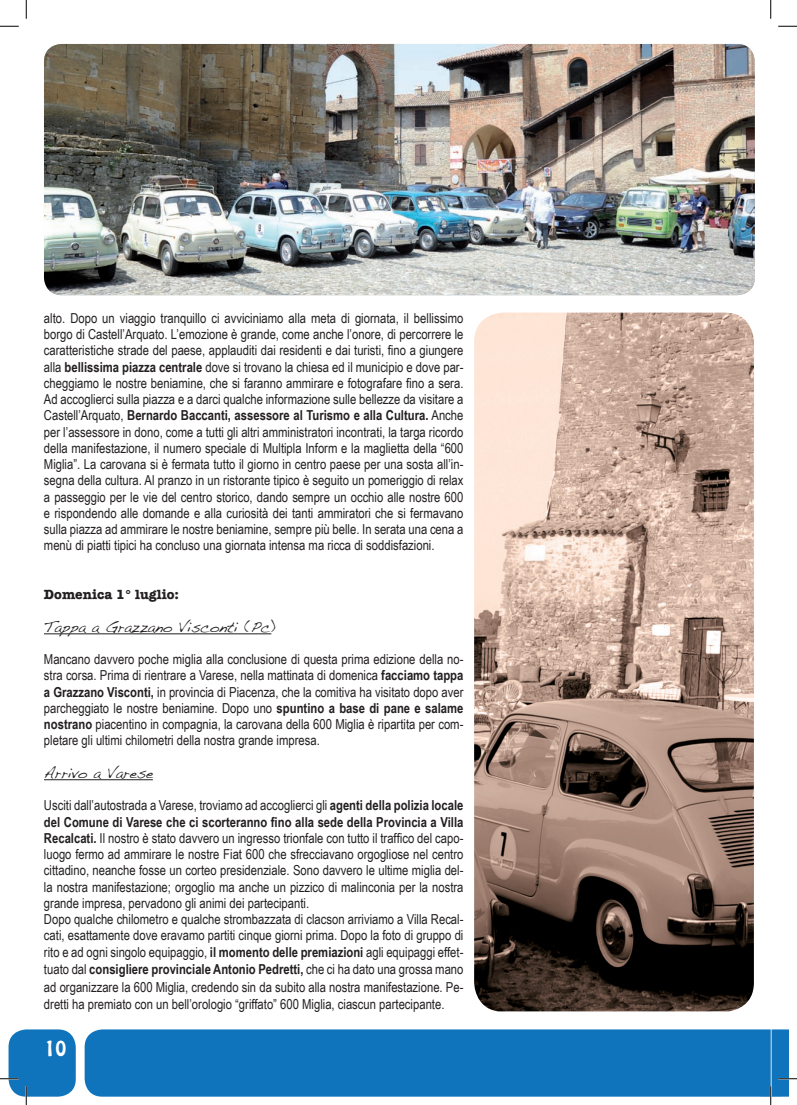
<style>
.page{position:relative;width:797px;height:1105px;background:#fff}
.page>*{position:absolute;margin:0;border:0;box-sizing:border-box;transform-origin:0 0}
.t1{font:18.75px "Hobo Std";color:#fff}
.t2{font:15px "Handwriting Dakota";color:#231f20}
.t3{font:13.75px/16.2px "Arial Narrow";color:#231f20;text-align:justify}
.t4{font:700 13.75px "American Typewriter";color:#231f20}
.s1{font-weight:700}
</style>
<div class="page">
<div style="left:9px;top:1029px;width:67px;height:67px;background:#1074bc;border-radius:18px"></div>
<div style="left:85px;top:1029px;width:675px;height:67px;background:#1074bc"></div>
<img style="left:44px;top:44px;width:710px;height:251px">
<img style="left:474px;top:313px;width:280px;height:698px">
<hr style="left:44px;top:633px;width:227px;height:1px;background:#231f20">
<hr style="left:44px;top:779px;width:109px;height:1px;background:#231f20">
<svg style="left:0;top:25px;width:19px;height:2px"></svg>
<svg style="left:778px;top:25px;width:19px;height:2px"></svg>
<svg style="left:0;top:1078px;width:19px;height:1px"></svg>
<svg style="left:25px;top:0;width:2px;height:19px"></svg>
<svg style="left:25px;top:1086px;width:2px;height:19px"></svg>
<svg style="left:770px;top:0;width:1px;height:19px"></svg>
<svg style="left:760px;top:1029px;width:37px;height:76px"></svg>
<p class="t3" style="left:44px;top:309px;width:421px">alto. Dopo un viaggio tranquillo ci avviciniamo alla meta di giornata, il bellissimo borgo di Castell’Arquato. L’emozione è grande, come anche l’onore, di percorrere le caratteristiche strade del paese, applauditi dai residenti e dai turisti, fino a giungere alla <span class="s1">bellissima piazza centrale</span> dove si trovano la chiesa ed il municipio e dove par&shy;cheggiamo le nostre beniamine, che si faranno ammirare e fotografare fino a sera.<br>Ad accoglierci sulla piazza e a darci qualche informazione sulle bellezze da visitare a Castell’Arquato, <span class="s1">Bernardo Baccanti, assessore al Turismo e alla Cultura.</span> Anche per l’assessore in dono, come a tutti gli altri amministratori incontrati, la targa ricordo della manifestazione, il numero speciale di Multipla Inform e la maglietta della “600<br>Miglia”. La carovana si è fermata tutto il giorno in centro paese per una sosta all’in&shy;segna della cultura. Al pranzo in un ristorante tipico è seguito un pomeriggio di relax a passeggio per le vie del centro storico, dando sempre un occhio alle nostre 600 e rispondendo alle domande e alla curiosità dei tanti ammiratori che si fermavano sulla piazza ad ammirare le nostre beniamine, sempre più belle. In serata una cena a menù di piatti tipici ha concluso una giornata intensa ma ricca di soddisfazioni.</p>
<p class="t4" style="left:44px;top:583px;width:137px">Domenica 1° luglio:</p>
<p class="t2" style="left:44px;top:618px;width:233px">Tappa a Grazzano Visconti (Pc)</p>
<p class="t3" style="left:44px;top:651px;width:421px">Mancano davvero poche miglia alla conclusione di questa prima edizione della no&shy;stra corsa. Prima di rientrare a Varese, nella mattinata di domenica <span class="s1">facciamo tappa a Grazzano Visconti,</span> in provincia di Piacenza, che la comitiva ha visitato dopo aver parcheggiato le nostre beniamine. Dopo uno <span class="s1">spuntino a base di pane e salame nostrano</span> piacentino in compagnia, la carovana della 600 Miglia è ripartita per com&shy;pletare gli ultimi chilometri della nostra grande impresa.</p>
<p class="t2" style="left:44px;top:764px;width:111px">Arrivo a Varese</p>
<p class="t3" style="left:44px;top:797px;width:421px;text-align:left">Usciti dall’autostrada a Varese, troviamo ad accoglierci gli <span class="s1">agenti della polizia locale del Comune di Varese che ci scorteranno fino alla sede della Provincia a Villa Recalcati.</span> Il nostro è stato davvero un ingresso trionfale con tutto il traffico del capo&shy;luogo fermo ad ammirare le nostre Fiat 600 che sfrecciavano orgogliose nel centro cittadino, neanche fosse un corteo presidenziale. Sono davvero le ultime miglia del&shy;la nostra manifestazione; orgoglio ma anche un pizzico di malinconia per la nostra grande impresa, pervadono gli animi dei partecipanti.<br>Dopo qualche chilometro e qualche strombazzata di clacson arriviamo a Villa Recal&shy;cati, esattamente dove eravamo partiti cinque giorni prima. Dopo la foto di gruppo di rito e ad ogni singolo equipaggio, <span class="s1">il momento delle premiazioni</span> agli equipaggi effet-</p>
<p class="t3" style="left:44px;top:960px;width:421px;line-height:17.5px">tuato dal <span class="s1">consigliere provinciale Antonio Pedretti,</span> che ci ha dato una grossa mano ad organizzare la 600 Miglia, credendo sin da subito alla nostra manifestazione. Pe&shy;dretti ha premiato con un bell’orologio “griffato” 600 Miglia, ciascun partecipante.</p>
<h1 class="t1" style="left:45px;top:1035px;width:23px">10</h1>
</div>
